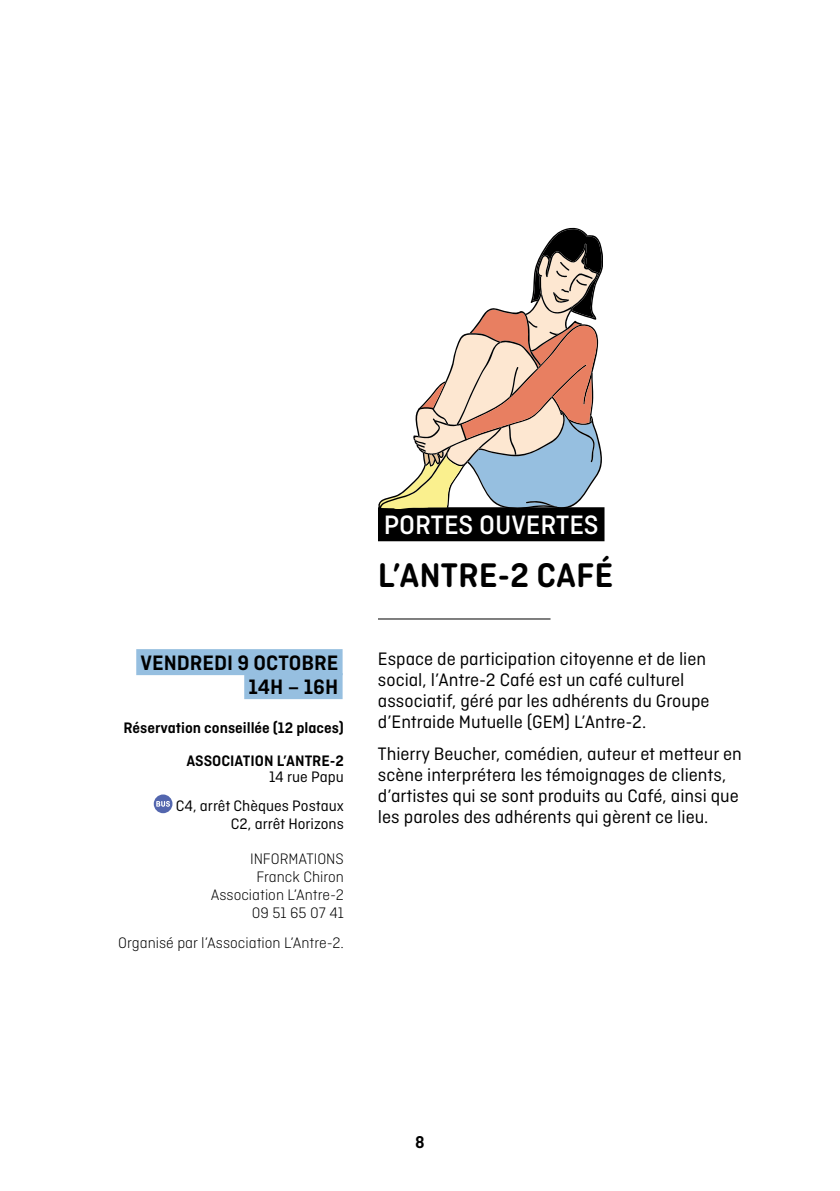
<style>
.page{position:relative;width:840px;height:1191px;background:#fff}
.page>*{position:absolute;margin:0;border:0;box-sizing:border-box;transform-origin:0 0}
.t1{font:600 36px "Ciutadella Rounded";color:#000}
.t2{font:500 28px "Ciutadella";color:#fff}
.t3{font:600 22px/24px "Ciutadella";color:#000;text-align:right}
.t4{font:19px/21px "Ciutadella";color:#000}
.t5{font:600 18px "Ciutadella Rounded";color:#000}
.t6{font:300 16px/18px "Ciutadella";color:#000;text-align:right}
.t7{font:600 16px/33px "Ciutadella";color:#000;text-align:right}
.t8{font:16px/29.4px "Ciutadella";color:#000;text-align:right}
</style>
<div class="page">
<div style="left:378px;top:507px;width:226px;height:34px;background:#000"></div>
<hr style="left:378px;top:618px;width:172px;height:1px;background:#000">
<div style="left:136px;top:649px;width:206px;height:26px;background:#96bfe0"></div>
<div style="left:244px;top:673px;width:98px;height:26px;background:#96bfe0"></div>
<div style="left:154px;top:794px;width:18px;height:19px;background:#5366ae;border-radius:50%"></div>
<svg style="left:156px;top:801px;width:14px;height:5px"></svg>
<svg style="left:378px;top:228px;width:224px;height:281px"></svg>
<p class="t3" style="left:140px;top:651px;width:199px">VENDREDI 9 OCTOBRE<br>14H – 16H</p>
<p class="t7" style="left:123px;top:711px;width:222px">Réservation conseillée (12 places)<br>ASSOCIATION L’ANTRE-2</p>
<p class="t8" style="left:176px;top:762px;width:169px">14 rue Papu<br>C4, arrêt Chèques Postaux</p>
<p class="t8" style="left:231px;top:809px;width:114px">C2, arrêt Horizons</p>
<p class="t6" style="left:210px;top:850px;width:135px">INFORMATIONS<br>Franck Chiron<br>Association L’Antre-2<br>09 51 65 07 41</p>
<p class="t6" style="left:118px;top:933px;width:227px">Organisé par l’Association L’Antre-2.</p>
<h2 class="t2" style="left:383px;top:509px;width:216px">PORTES OUVERTES</h2>
<h1 class="t1" style="left:378px;top:555px;width:42px">L’ANTRE</h1>
<h1 class="t1" style="left:497px;top:555px;width:117px">-2 CAFé</h1>
<p class="t4" style="left:378px;top:648px;width:333px">Espace de participation citoyenne et de lien social, l’Antre-2 Café est un café culturel associatif, géré par les adhérents du Groupe d’Entraide Mutuelle (GEM) L’Antre-2.</p>
<p class="t4" style="left:378px;top:743px;width:365px">Thierry Beucher, comédien, auteur et metteur en scène interprétera les témoignages de clients, d’artistes qui se sont produits au Café, ainsi que les paroles des adhérents qui gèrent ce lieu.</p>
<p class="t5" style="left:415px;top:1131px;width:11px">8</p>
</div>
